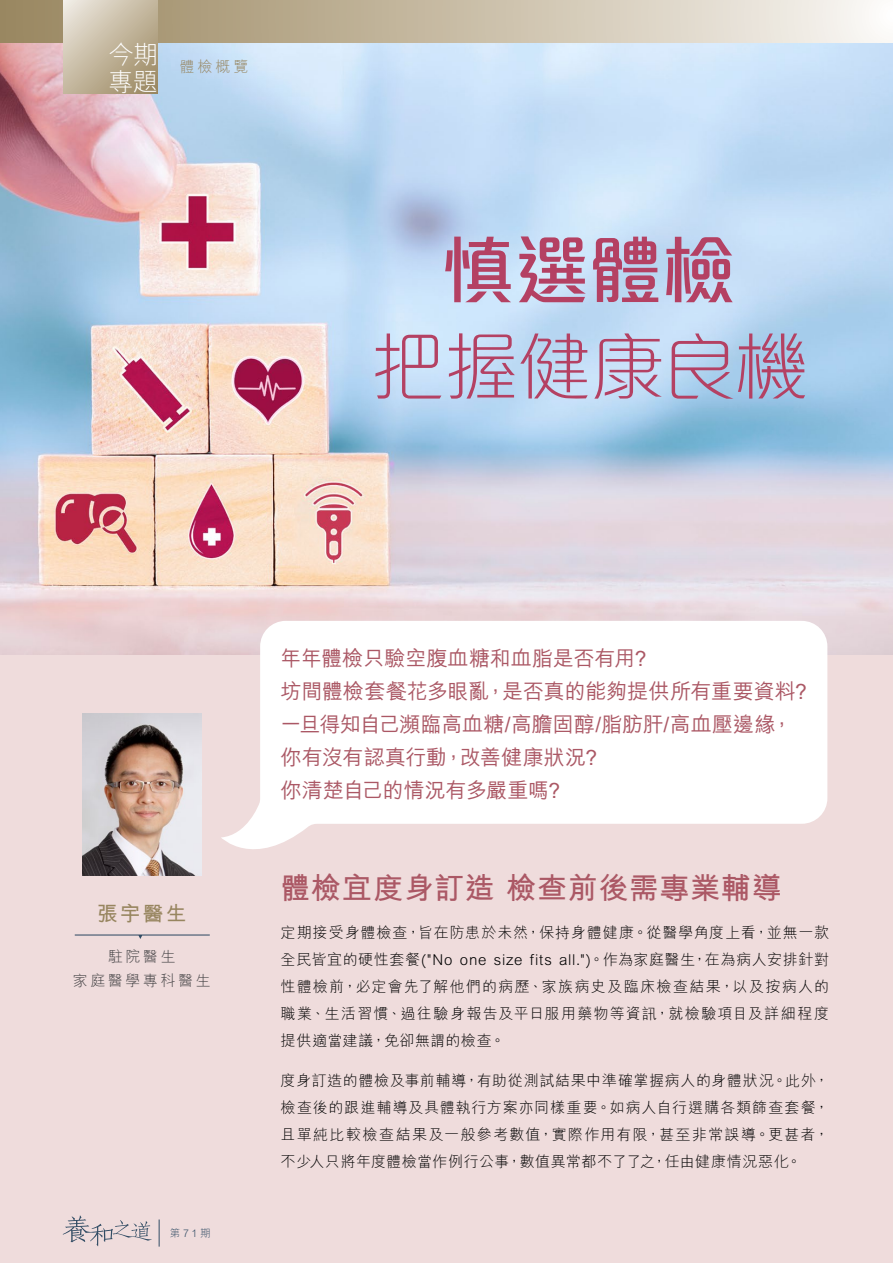
<style>
.page{position:relative;width:893px;height:1263px;background:#efdcdc}
.page>*{position:absolute;margin:0;border:0;box-sizing:border-box;transform-origin:0 0}
.t1{font:300 75px "M Elle HK";letter-spacing:-.03em;color:#b44163}
.t2{font:500 75px "M Elle HK";color:#b44163}
.t3{font:700 30px "M Hei HK";letter-spacing:.025em;color:#ab5865}
.t4{font:300 25.2px/26.7px "M Hei HK";color:#fff}
.t5{font:500 21px/33px "M Hei HK";letter-spacing:-.005em;color:#ab5865}
.t6{font:700 20.7px "M Hei HK";color:#97855f}
.t7{font:300 15px/27px "M Hei HK";letter-spacing:.055em;color:#000;text-align:justify}
.t8{font:300 15px/24px "M Hei HK";letter-spacing:.165em;color:#414042;text-align:center}
.t9{font:300 15px "M Hei HK";color:#97855f}
.t10{font:300 10.5px "M Hei HK";color:#314c64}
</style>
<div class="page">
<img style="left:0;top:43px;width:893px;height:612px">
<img style="left:83px;top:714px;width:119px;height:161px">
<svg style="left:75px;top:934px;width:135px;height:5px"></svg>
<svg style="left:221px;top:621px;width:606px;height:228px;fill:#fff"></svg>
<svg style="left:0;top:0;width:893px;height:43px"></svg>
<svg style="left:159px;top:1219px;width:1px;height:27px"></svg>
<svg style="left:63px;top:1215px;width:89px;height:31px"></svg>
<svg style="left:64px;top:0;width:93px;height:94px;background:#c3b79e"></svg>
<h3 class="t4" style="left:108px;top:41px;width:52px">今期專題</h3>
<p class="t9" style="left:179px;top:59px;width:70px">體檢概覽</p>
<h1 class="t2" style="left:440px;top:218px;width:298px">慎選體檢</h1>
<h1 class="t1" style="left:370px;top:330px;width:440px">把握健康良機</h1>
<h3 class="t6" style="left:97px;top:898px;width:91px">張宇醫生</h3>
<p class="t8" style="left:73px;top:944px;width:139px">駐院醫生<br>家庭醫學專科醫生</p>
<p class="t10" style="left:170px;top:1227px;width:42px">第71期</p>
<h3 class="t5" style="left:281px;top:640px;width:528px">年年體檢只驗空腹血糖和血脂是否有用?<br>坊間體檢套餐花多眼亂，是否真的能夠提供所有重要資料?一旦得知自己瀕臨高血糖/高膽固醇/脂肪肝/高血壓邊緣，你有沒有認真行動，改善健康狀況?<br>你清楚自己的情況有多嚴重嗎?</h3>
<h2 class="t3" style="left:281px;top:866px;width:503px">體檢宜度身訂造 檢查前後需專業輔導</h2>
<p class="t7" style="left:281px;top:919px;width:550px">定期接受身體檢查，旨在防患於未然，保持身體健康。從醫學角度上看，並無一款全民皆宜的硬性套餐("No one size fits all.")。作為家庭醫生，在為病人安排針對性體檢前，必定會先了解他們的病歷、家族病史及臨床檢查結果，以及按病人的職業、生活習慣、過往驗身報告及平日服用藥物等資訊，就檢驗項目及詳細程度提供適當建議，免卻無謂的檢查。</p>
<p class="t7" style="left:281px;top:1067px;width:550px">度身訂造的體檢及事前輔導，有助從測試結果中準確掌握病人的身體狀況。此外，檢查後的跟進輔導及具體執行方案亦同樣重要。如病人自行選購各類篩查套餐，且單純比較檢查結果及一般參考數值，實際作用有限，甚至非常誤導。更甚者，不少人只將年度體檢當作例行公事，數值異常都不了了之，任由健康情況惡化。</p>
</div>
